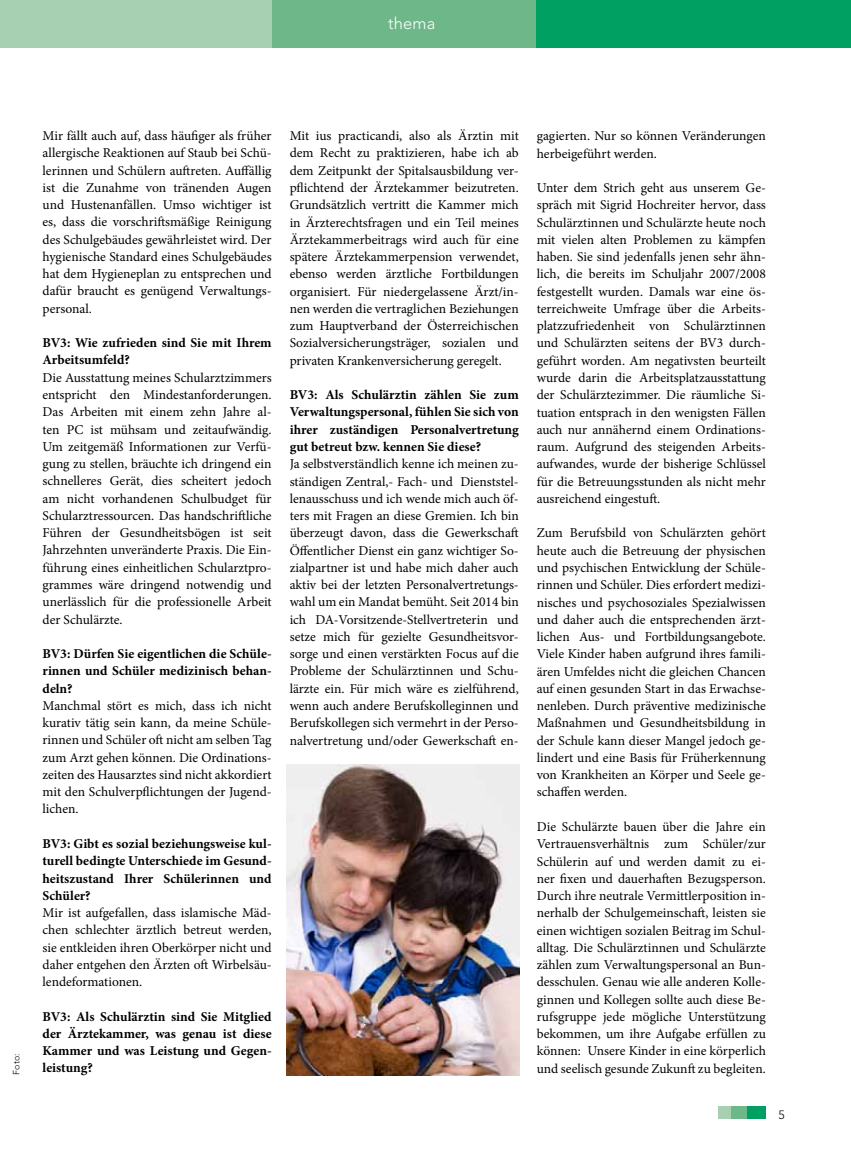
<style>
.page{position:relative;width:851px;height:1149px;background:#fff}
.page>*{position:absolute;margin:0;border:0;box-sizing:border-box;transform-origin:0 0}
.t1{font:300 16.5px "Avenir";color:#fff}
.t2{font:13.5px/17.2px "Minion Pro";color:#000;text-align:justify}
.t3{font:700 13.5px/17.2px "Minion Pro";color:#000;text-align:justify}
.t4{font:300 12px "Avenir";color:#000}
.t5{font:300 9px "Avenir";color:#000}
</style>
<div class="page">
<div style="left:0;top:0;width:272px;height:48px;background:#a6d0b1"></div>
<div style="left:536px;top:0;width:314px;height:48px;background:#00a063"></div>
<div style="left:272px;top:0;width:264px;height:48px;background:#6eb788"></div>
<div style="left:746px;top:1106px;width:19px;height:12px;background:#00a063"></div>
<div style="left:730px;top:1106px;width:16px;height:12px;background:#6eb788"></div>
<div style="left:718px;top:1106px;width:12px;height:12px;background:#a6d0b1"></div>
<img style="left:286px;top:764px;width:233px;height:310px">
<p class="t1" style="left:388px;top:14px;width:49px">thema</p>
<p class="t5" style="left:11px;top:1074px;width:23px;rotate:-90deg">Foto:</p>
<p class="t2" style="left:43px;top:127px;width:230px">Mir fällt auch auf, dass häufiger als früher allergische Reaktionen auf Staub bei Schü&shy;lerinnen und Schülern auftreten. Auffällig ist die Zunahme von tränenden Augen und Hustenanfällen. Umso wichtiger ist es, dass die vorschriftsmäßige Reinigung des Schulgebäudes gewährleistet wird. Der hygienische Standard eines Schulgebäudes hat dem Hygieneplan zu entsprechen und dafür braucht es genügend Verwaltungs&shy;personal.</p>
<p class="t3" style="left:43px;top:334px;width:230px">BV3: Wie zufrieden sind Sie mit Ihrem<br>Arbeitsumfeld?</p>
<p class="t2" style="left:43px;top:369px;width:230px">Die Ausstattung meines Schularztzimmers entspricht den Mindestanforderungen.<br>Das Arbeiten mit einem zehn Jahre al&shy;ten PC ist mühsam und zeitaufwändig.<br>Um zeitgemäß Informationen zur Verfü&shy;gung zu stellen, bräuchte ich dringend ein schnelleres Gerät, dies scheitert jedoch am nicht vorhandenen Schulbudget für Schularztressourcen. Das handschriftliche Führen der Gesundheitsbögen ist seit Jahrzehnten unveränderte Praxis. Die Ein&shy;führung eines einheitlichen Schularztpro&shy;grammes wäre dringend notwendig und unerlässlich für die professionelle Arbeit der Schulärzte.</p>
<p class="t3" style="left:43px;top:644px;width:230px">BV3: Dürfen Sie eigentlichen die Schüle&shy;rinnen und Schüler medizinisch behan&shy;deln?</p>
<p class="t2" style="left:43px;top:696px;width:230px">Manchmal stört es mich, dass ich nicht kurativ tätig sein kann, da meine Schüle&shy;rinnen und Schüler oft nicht am selben Tag zum Arzt gehen können. Die Ordinations&shy;zeiten des Hausarztes sind nicht akkordiert mit den Schulverpflichtungen der Jugend&shy;lichen.</p>
<p class="t3" style="left:43px;top:834px;width:230px">BV3: Gibt es sozial beziehungsweise kul&shy;turell bedingte Unterschiede im Gesund&shy;heitszustand Ihrer Schülerinnen und Schüler?</p>
<p class="t2" style="left:43px;top:903px;width:230px">Mir ist aufgefallen, dass islamische Mäd&shy;chen schlechter ärztlich betreut werden, sie entkleiden ihren Oberkörper nicht und daher entgehen den Ärzten oft Wirbelsäu&shy;lendeformationen.</p>
<p class="t3" style="left:43px;top:1007px;width:230px">BV3: Als Schulärztin sind Sie Mitglied der Ärztekammer, was genau ist diese Kammer und was Leistung und Gegen&shy;leistung?</p>
<p class="t2" style="left:289px;top:127px;width:230px">Mit ius practicandi, also als Ärztin mit dem Recht zu praktizieren, habe ich ab dem Zeitpunkt der Spitalsausbildung ver&shy;pflichtend der Ärztekammer beizutreten.<br>Grundsätzlich vertritt die Kammer mich in Ärzterechtsfragen und ein Teil meines Ärztekammerbeitrags wird auch für eine spätere Ärztekammerpension verwendet, ebenso werden ärztliche Fortbildungen organisiert. Für niedergelassene Ärzt/in&shy;nen werden die vertraglichen Beziehungen zum Hauptverband der Österreichischen Sozialversicherungsträger, sozialen und privaten Krankenversicherung geregelt.</p>
<p class="t3" style="left:289px;top:386px;width:230px">BV3: Als Schulärztin zählen Sie zum Verwaltungspersonal, fühlen Sie sich von ihrer zuständigen Personalvertretung gut betreut bzw. kennen Sie diese?</p>
<p class="t2" style="left:289px;top:455px;width:230px">Ja selbstverständlich kenne ich meinen zu&shy;ständigen Zentral,- Fach- und Dienststel&shy;lenausschuss und ich wende mich auch öf&shy;ters mit Fragen an diese Gremien. Ich bin überzeugt davon, dass die Gewerkschaft Öffentlicher Dienst ein ganz wichtiger So&shy;zialpartner ist und habe mich daher auch aktiv bei der letzten Personalvertretungs&shy;wahl um ein Mandat bemüht. Seit 2014 bin ich DA-Vorsitzende-Stellvertreterin und setze mich für gezielte Gesundheitsvor&shy;sorge und einen verstärkten Focus auf die Probleme der Schulärztinnen und Schu&shy;lärzte ein. Für mich wäre es zielführend, wenn auch andere Berufskolleginnen und Berufskollegen sich vermehrt in der Perso&shy;nalvertretung und/oder Gewerkschaft en-</p>
<p class="t2" style="left:536px;top:127px;width:230px">gagierten. Nur so können Veränderungen herbeigeführt werden.</p>
<p class="t2" style="left:536px;top:179px;width:230px">Unter dem Strich geht aus unserem Ge&shy;spräch mit Sigrid Hochreiter hervor, dass Schulärztinnen und Schulärzte heute noch mit vielen alten Problemen zu kämpfen haben. Sie sind jedenfalls jenen sehr ähn&shy;lich, die bereits im Schuljahr 2007/2008 festgestellt wurden. Damals war eine ös&shy;terreichweite Umfrage über die Arbeits&shy;platzzufriedenheit von Schulärztinnen und Schulärzten seitens der BV3 durch&shy;geführt worden. Am negativsten beurteilt wurde darin die Arbeitsplatzausstattung der Schulärztezimmer. Die räumliche Si&shy;tuation entsprach in den wenigsten Fällen auch nur annähernd einem Ordinations&shy;raum. Aufgrund des steigenden Arbeits&shy;aufwandes, wurde der bisherige Schlüssel für die Betreuungsstunden als nicht mehr ausreichend eingestuft.</p>
<p class="t2" style="left:536px;top:524px;width:230px">Zum Berufsbild von Schulärzten gehört heute auch die Betreuung der physischen und psychischen Entwicklung der Schüle&shy;rinnen und Schüler. Dies erfordert medizi&shy;nisches und psychosoziales Spezialwissen und daher auch die entsprechenden ärzt&shy;lichen Aus- und Fortbildungsangebote.<br>Viele Kinder haben aufgrund ihres famili&shy;ären Umfeldes nicht die gleichen Chancen auf einen gesunden Start in das Erwachse&shy;nenleben. Durch präventive medizinische Maßnahmen und Gesundheitsbildung in der Schule kann dieser Mangel jedoch ge&shy;lindert und eine Basis für Früherkennung von Krankheiten an Körper und Seele ge&shy;schaffen werden.</p>
<p class="t2" style="left:536px;top:817px;width:230px">Die Schulärzte bauen über die Jahre ein Vertrauensverhältnis zum Schüler/zur Schülerin auf und werden damit zu ei&shy;ner fixen und dauerhaften Bezugsperson.<br>Durch ihre neutrale Vermittlerposition in&shy;nerhalb der Schulgemeinschaft, leisten sie einen wichtigen sozialen Beitrag im Schul&shy;alltag. Die Schulärztinnen und Schulärzte zählen zum Verwaltungspersonal an Bun&shy;desschulen. Genau wie alle anderen Kolle&shy;ginnen und Kollegen sollte auch diese Be&shy;rufsgruppe jede mögliche Unterstützung bekommen, um ihre Aufgabe erfüllen zu können: Unsere Kinder in eine körperlich und seelisch gesunde Zukunft zu begleiten.</p>
<p class="t4" style="left:778px;top:1107px;width:8px">5</p>
</div>
